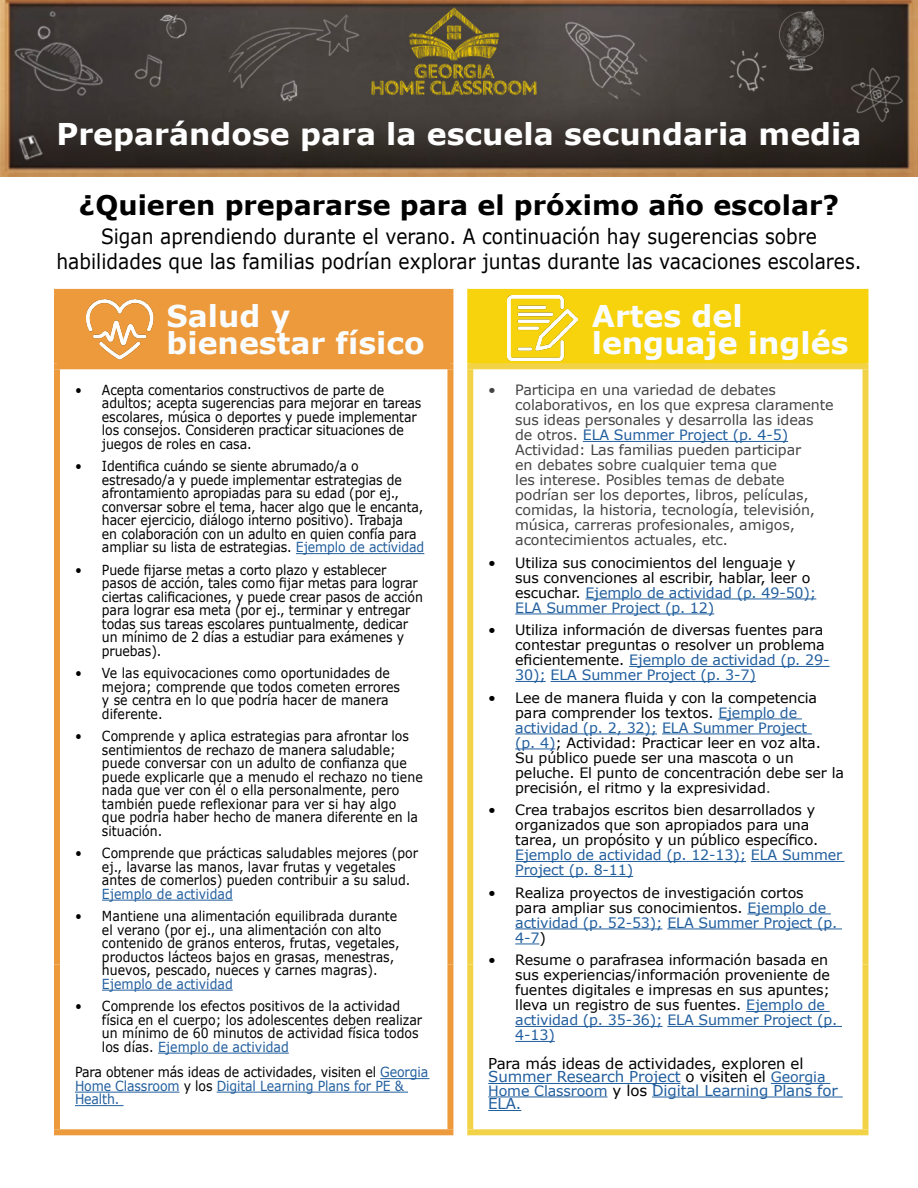
<style>
.page{position:relative;width:918px;height:1188px;background:#fff}
.page>*{position:absolute;margin:0;border:0;box-sizing:border-box;transform-origin:0 0}
.t1{font:700 30px/27px "Verdana";color:#fafdff}
.t2{font:700 30px "Verdana";color:#fff}
.t3{font:700 27px "Verdana";color:#000}
.t4{font:21px/25.5px "Verdana";color:#000;text-align:center;scale:.89 1}
.t5{font:15px/13.5px "Verdana";letter-spacing:-.01em;color:#000}
.t6{font:14.25px/15px "Verdana";letter-spacing:-.01em;color:#000}
.t7{font:14.25px/15px "Verdana";letter-spacing:-.01em;color:#444}
.t8{font:14.25px/15px "Verdana";letter-spacing:-.01em;color:#215e9e}
.t9{font:13.8px/13.5px "Verdana";color:#000;scale:.9 1}
.t10{font:13.8px/13.5px "Verdana";letter-spacing:-.01em;color:#215e9e;scale:.9 1}
.s1{color:#215e9e}
.s2{color:#000}
.s3{color:#444}
.s4{font-size:14.25px;color:#215e9e}
</style>
<div class="page">
<img style="left:0;top:0;width:918px;height:177px">
<div style="left:57px;top:292px;width:393px;height:74px;background:#ec9a3c"></div>
<div style="left:470px;top:292px;width:396px;height:74px;background:#f7d30d"></div>
<div style="left:54px;top:369px;width:6px;height:596px;background:#ec9a3c"></div>
<div style="left:447px;top:369px;width:6px;height:596px;background:#ec9a3c"></div>
<div style="left:54px;top:965px;width:6px;height:164px;background:#ec9a3c"></div>
<div style="left:447px;top:965px;width:6px;height:164px;background:#ec9a3c"></div>
<div style="left:54px;top:1129px;width:399px;height:6px;background:#ec9a3c"></div>
<div style="left:54px;top:289px;width:399px;height:6px;background:#ec9a3c"></div>
<div style="left:54px;top:295px;width:6px;height:68px;background:#ec9a3c"></div>
<div style="left:447px;top:295px;width:6px;height:68px;background:#ec9a3c"></div>
<div style="left:54px;top:363px;width:399px;height:6px;background:#ec9a3c"></div>
<div style="left:467px;top:289px;width:401px;height:6px;background:#f7d30d"></div>
<div style="left:467px;top:295px;width:6px;height:68px;background:#f7d30d"></div>
<div style="left:862px;top:295px;width:6px;height:68px;background:#f7d30d"></div>
<div style="left:467px;top:363px;width:401px;height:6px;background:#f2d347"></div>
<div style="left:467px;top:369px;width:6px;height:596px;background:#f2d347"></div>
<div style="left:862px;top:369px;width:6px;height:596px;background:#f2d347"></div>
<div style="left:467px;top:965px;width:6px;height:164px;background:#f2d347"></div>
<div style="left:862px;top:965px;width:6px;height:164px;background:#f2d347"></div>
<div style="left:467px;top:1129px;width:401px;height:6px;background:#f2d347"></div>
<hr style="left:296px;top:553px;width:128px;height:1px;background:#215e9e">
<hr style="left:102px;top:900px;width:131px;height:1px;background:#215e9e">
<hr style="left:102px;top:990px;width:131px;height:1px;background:#215e9e">
<hr style="left:158px;top:1053px;width:131px;height:1px;background:#215e9e">
<hr style="left:380px;top:1078px;width:49px;height:1px;background:#215e9e">
<hr style="left:75px;top:1092px;width:104px;height:1px;background:#215e9e">
<hr style="left:217px;top:1092px;width:191px;height:1px;background:#215e9e">
<hr style="left:75px;top:1105px;width:49px;height:1px;background:#215e9e">
<hr style="left:583px;top:441px;width:205px;height:1px;background:#215e9e">
<hr style="left:585px;top:599px;width:231px;height:1px;background:#215e9e">
<hr style="left:515px;top:614px;width:199px;height:1px;background:#215e9e">
<hr style="left:629px;top:666px;width:201px;height:1px;background:#215e9e">
<hr style="left:515px;top:681px;width:31px;height:1px;background:#215e9e">
<hr style="left:551px;top:681px;width:205px;height:1px;background:#215e9e">
<hr style="left:718px;top:719px;width:84px;height:1px;background:#215e9e">
<hr style="left:515px;top:734px;width:142px;height:1px;background:#215e9e">
<hr style="left:662px;top:734px;width:150px;height:1px;background:#215e9e">
<hr style="left:515px;top:749px;width:40px;height:1px;background:#215e9e">
<hr style="left:515px;top:861px;width:231px;height:1px;background:#215e9e">
<hr style="left:751px;top:861px;width:93px;height:1px;background:#215e9e">
<hr style="left:515px;top:876px;width:118px;height:1px;background:#215e9e">
<hr style="left:747px;top:914px;width:84px;height:1px;background:#215e9e">
<hr style="left:515px;top:929px;width:147px;height:1px;background:#215e9e">
<hr style="left:667px;top:929px;width:175px;height:1px;background:#215e9e">
<svg style="left:515px;top:944px;width:24px;height:1px"></svg>
<hr style="left:746px;top:1011px;width:84px;height:1px;background:#215e9e">
<hr style="left:515px;top:1026px;width:147px;height:1px;background:#215e9e">
<hr style="left:667px;top:1026px;width:175px;height:1px;background:#215e9e">
<hr style="left:515px;top:1041px;width:40px;height:1px;background:#215e9e">
<hr style="left:488px;top:1083px;width:192px;height:1px;background:#215e9e">
<hr style="left:771px;top:1083px;width:59px;height:1px;background:#215e9e">
<hr style="left:488px;top:1097px;width:119px;height:1px;background:#215e9e">
<hr style="left:652px;top:1097px;width:191px;height:1px;background:#215e9e">
<hr style="left:488px;top:1110px;width:33px;height:1px;background:#215e9e">
<img style="left:87px;top:299px;width:67px;height:61px">
<img style="left:508px;top:296px;width:70px;height:65px">
<h1 class="t2" style="left:56px;top:113px;width:807px">Preparándose para la escuela secundaria media</h1>
<h2 class="t3" style="left:79px;top:186px;width:762px">¿Quieren prepararse para el próximo año escolar?</h2>
<h3 class="t4" style="left:56px;top:223px;width:906px">Sigan aprendiendo durante el verano. A continuación hay sugerencias sobre habilidades que las familias podrían explorar juntas durante las vacaciones escolares.</h3>
<h1 class="t1" style="left:166px;top:302px;width:260px">Salud y bienestar físico</h1>
<h1 class="t1" style="left:592px;top:302px;width:258px">Artes del lenguaje inglés</h1>
<p class="t9" style="left:102px;top:383px;width:356px;text-indent:-27px">• Acepta comentarios constructivos de parte de adultos; acepta sugerencias para mejorar en tareas escolares, música o deportes y puede implementar los consejos. Consideren practicar situaciones de juegos de roles en casa.</p>
<p class="t9" style="left:102px;top:460px;width:360px;text-indent:-27px">• Identifica cuándo se siente abrumado/a o estresado/a y puede implementar estrategias de afrontamiento apropiadas para su edad (por ej., conversar sobre el tema, hacer algo que le encanta, hacer ejercicio, diálogo interno positivo). Trabaja<br>en colaboración con un adulto en quien confía para ampliar su lista de estrategias. <span class="s1">Ejemplo de actividad</span></p>
<p class="t9" style="left:102px;top:563px;width:358px;text-indent:-27px">• Puede fijarse metas a corto plazo y establecer pasos de acción, tales como fijar metas para lograr ciertas calificaciones, y puede crear pasos de acción para lograr esa meta (por ej., terminar y entregar todas sus tareas escolares puntualmente, dedicar un mínimo de 2 días a estudiar para exámenes y pruebas).</p>
<p class="t9" style="left:102px;top:667px;width:333px;text-indent:-27px">• Ve las equivocaciones como oportunidades de mejora; comprende que todos cometen errores y se centra en lo que podría hacer de manera diferente.</p>
<p class="t9" style="left:102px;top:730px;width:358px;text-indent:-27px">• Comprende y aplica estrategias para afrontar los sentimientos de rechazo de manera saludable; puede conversar con un adulto de confianza que puede explicarle que a menudo el rechazo no tiene nada que ver con él o ella personalmente, pero también puede reflexionar para ver si hay algo que podría haber hecho de manera diferente en la situación.</p>
<p class="t9" style="left:102px;top:847px;width:353px;text-indent:-27px">• Comprende que prácticas saludables mejores (por ej., lavarse las manos, lavar frutas y vegetales antes de comerlos) pueden contribuir a su salud.</p>
<p class="t10" style="left:102px;top:887px;width:147px">Ejemplo de actividad</p>
<p class="t9" style="left:102px;top:910px;width:332px;text-indent:-27px">• Mantiene una alimentación equilibrada durante el verano (por ej., una alimentación con alto contenido de granos enteros, frutas, vegetales, productos lácteos bajos en grasas, menestras, huevos, pescado, nueces y carnes magras).</p>
<p class="t10" style="left:102px;top:977px;width:147px">Ejemplo de actividad</p>
<p class="t9" style="left:102px;top:1000px;width:357px;text-indent:-27px">• Comprende los efectos positivos de la actividad física en el cuerpo; los adolescentes deben realizar un mínimo de 60 minutos de actividad física todos los días. <span class="s1">Ejemplo de actividad</span></p>
<p class="t10" style="left:75px;top:1066px;width:394px"><span class="s2">Para obtener más ideas de actividades, visiten el</span> Georgia<br>Home Classroom <span class="s2">y los</span> Digital Learning Plans for PE &amp;<br>Health.</p>
<p class="t7" style="left:515px;top:382px;width:320px;text-indent:-27px">• Participa en una variedad de debates colaborativos, en los que expresa claramente sus ideas personales y desarrolla las ideas de otros. <span class="s1">ELA Summer Project (p. 4-5)<br></span>Actividad: Las familias pueden participar<br>en debates sobre cualquier tema que<br>les interese. Posibles temas de debate podrían ser los deportes, libros, películas, comidas, la historia, tecnología, televisión, música, carreras profesionales, amigos, acontecimientos actuales, etc.</p>
<p class="t6" style="left:515px;top:555px;width:303px;text-indent:-27px">• Utiliza sus conocimientos del lenguaje y sus convenciones al escribir, hablar, leer o escuchar. <span class="s1">Ejemplo de actividad (p. 49-50); ELA Summer Project (p. 12)</span></p>
<p class="t6" style="left:515px;top:622px;width:316px;text-indent:-27px">• Utiliza información de diversas fuentes para contestar preguntas o resolver un problema eficientemente. <span class="s1">Ejemplo de actividad (p. 29- 30); ELA Summer Project (p. 3-7)</span></p>
<p class="t6" style="left:515px;top:690px;width:330px;text-indent:-27px">• Lee de manera fluida y con la competencia para comprender los textos. <span class="s1">Ejemplo de actividad (p. 2, 32); ELA Summer Project<br>(p. 4)</span>; Actividad: Practicar leer en voz alta.<br>Su público puede ser una mascota o un peluche. El punto de concentración debe ser la precisión, el ritmo y la expresividad<span class="s3">.</span></p>
<p class="t6" style="left:515px;top:802px;width:305px;text-indent:-27px">• Crea trabajos escritos bien desarrollados y organizados que son apropiados para una tarea, un propósito y un público específico.</p>
<p class="t8" style="left:515px;top:848px;width:329px">Ejemplo de actividad (p. 12-13); ELA Summer<br>Project (p. 8-11)</p>
<p class="t6" style="left:515px;top:885px;width:324px;text-indent:-27px">• Realiza proyectos de investigación cortos para ampliar sus conocimientos. <span class="s1">Ejemplo de actividad (p. 52-53); ELA Summer Project (p.<br>4-7</span>)</p>
<p class="t6" style="left:515px;top:953px;width:324px;text-indent:-27px">• Resume o parafrasea información basada en sus experiencias/información proveniente de fuentes digitales e impresas en sus apuntes; lleva un registro de sus fuentes. <span class="s1">Ejemplo de actividad (p. 35-36); ELA Summer Project (p.<br>4-13)</span></p>
<p class="t5" style="left:488px;top:1056px;width:351px">Para más ideas de actividades, exploren el <span class="s1">Summer Research Project</span> o visiten el <span class="s4">Georgia Home Classroom</span> y los <span class="s1">Digital Learning Plans for ELA.</span></p>
</div>
